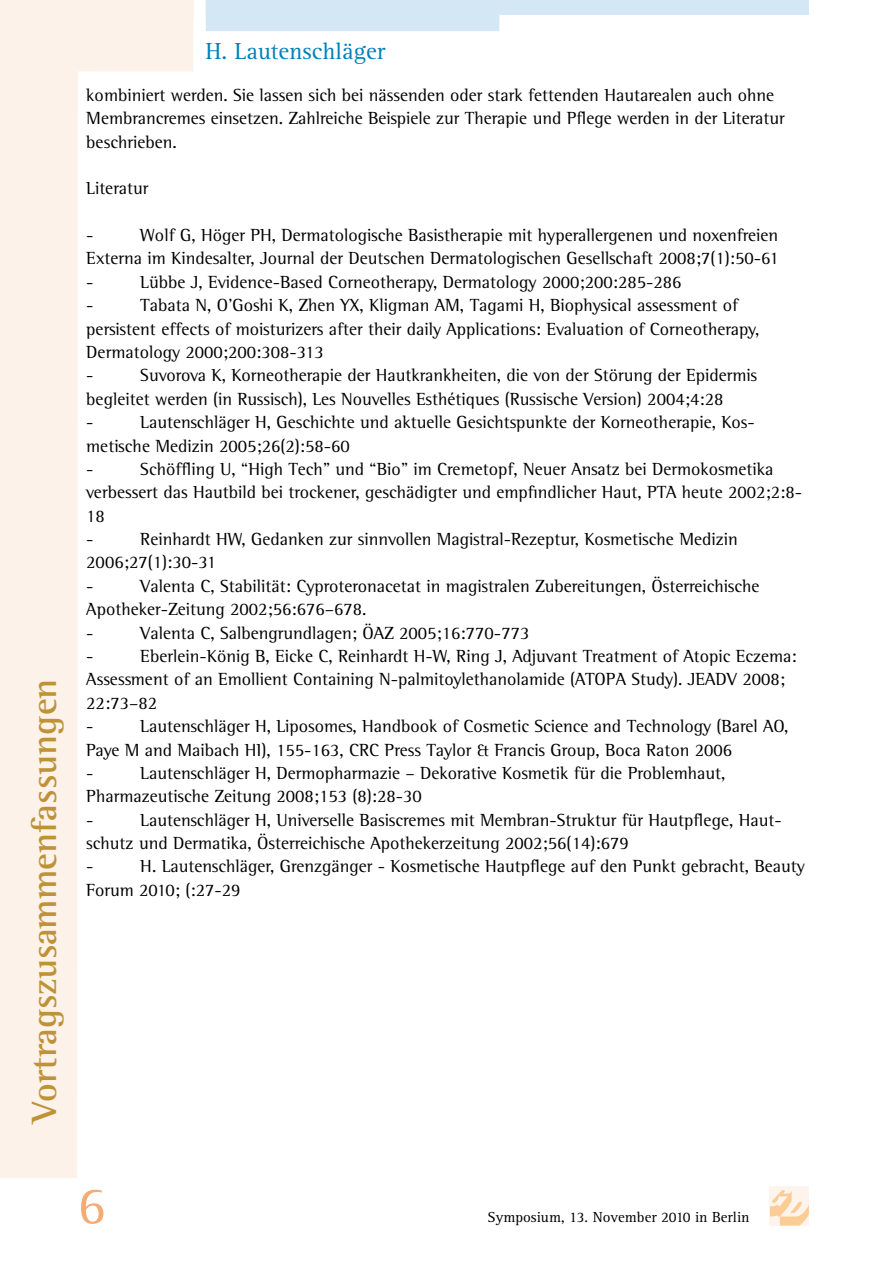
<style>
.page{position:relative;width:893px;height:1263px;background:#fff}
.page>*{position:absolute;margin:0;border:0;box-sizing:border-box;transform-origin:0 0}
.t1{font:54px "Agfa Rotis Serif";color:#f5ab75}
.t2{font:700 36px "Agfa Rotis Semi Serif";color:#be9237}
.t3{font:24px "Agfa Rotis Serif";color:#0081b8}
.t4{font:18px/23.4px "Agfa Rotis Semi Serif";color:#000}
.t5{font:15px "Agfa Rotis Serif";color:#000}
</style>
<div class="page">
<div style="left:770px;top:1186px;width:39px;height:39px;background:#fef4ec"></div>
<svg style="left:770px;top:1190px;width:39px;height:35px"></svg>
<svg style="left:0;top:0;width:194px;height:1178px"></svg>
<div style="left:0;top:0;width:193px;height:17px;background:#fcf2ea"></div>
<svg style="left:206px;top:0;width:603px;height:31px"></svg>
<h2 class="t2" style="left:23px;top:1123px;width:445px;rotate:-90deg">Vortragszusammenfassungen</h2>
<h3 class="t3" style="left:206px;top:37px;width:181px">H. Lautenschläger</h3>
<p class="t4" style="left:86px;top:83px;width:700px">kombiniert werden. Sie lassen sich bei nässenden oder stark fettenden Hautarealen auch ohne<br>Membrancremes einsetzen. Zahlreiche Beispiele zur Therapie und Pflege werden in der Literatur beschrieben.</p>
<p class="t4" style="left:86px;top:177px;width:64px">Literatur</p>
<p class="t4" style="left:86px;top:223px;width:694px;text-align:justify;text-indent:54px">Wolf G, Höger PH, Dermatologische Basistherapie mit hyperallergenen und noxenfreien Externa im Kindesalter, Journal der Deutschen Dermatologischen Gesellschaft 2008;7(1):50-61 -</p>
<p class="t4" style="left:86px;top:223px;width:9px">-</p>
<p class="t4" style="left:140px;top:270px;width:543px">Lübbe J, Evidence-Based Corneotherapy, Dermatology 2000;200:285-286</p>
<p class="t4" style="left:86px;top:293px;width:674px;text-indent:54px">Tabata N, O’Goshi K, Zhen YX, Kligman AM, Tagami H, Biophysical assessment of persistent effects of moisturizers after their daily Applications: Evaluation of Corneotherapy, Dermatology 2000;200:308-313<br>-</p>
<p class="t4" style="left:86px;top:293px;width:9px">-</p>
<p class="t4" style="left:86px;top:364px;width:672px;text-indent:54px">Suvorova K, Korneotherapie der Hautkrankheiten, die von der Störung der Epidermis begleitet werden (in Russisch), Les Nouvelles Esthétiques (Russische Version) 2004;4:28<br>-</p>
<p class="t4" style="left:86px;top:410px;width:670px;text-indent:54px">Lautenschläger H, Geschichte und aktuelle Gesichtspunkte der Korneotherapie, Kos&shy;metische Medizin 2005;26(2):58-60<br>-</p>
<p class="t4" style="left:86px;top:457px;width:717px;text-indent:54px">Schöffling U, “High Tech” und “Bio” im Cremetopf, Neuer Ansatz bei Dermokosmetika verbessert das Hautbild bei trockener, geschädigter und empfindlicher Haut, PTA heute 2002;2:8- 18<br>-</p>
<p class="t4" style="left:86px;top:527px;width:653px;text-indent:54px">Reinhardt HW, Gedanken zur sinnvollen Magistral-Rezeptur, Kosmetische Medizin<br>2006;27(1):30-31<br>-</p>
<p class="t4" style="left:86px;top:574px;width:675px;text-indent:54px">Valenta C, Stabilität: Cyproteronacetat in magistralen Zubereitungen, Österreichische<br>Apotheker-Zeitung 2002;56:676–678.<br>-</p>
<p class="t4" style="left:140px;top:621px;width:390px">Valenta C, Salbengrundlagen; ÖAZ 2005;16:770-773</p>
<p class="t4" style="left:86px;top:644px;width:712px;text-indent:54px">Eberlein-König B, Eicke C, Reinhardt H-W, Ring J, Adjuvant Treatment of Atopic Eczema:<br>Assessment of an Emollient Containing N-palmitoylethanolamide (ATOPA Study). JEADV 2008; 22:73–82<br>-</p>
<p class="t4" style="left:86px;top:644px;width:9px">-</p>
<p class="t4" style="left:86px;top:714px;width:704px;text-indent:54px">Lautenschläger H, Liposomes, Handbook of Cosmetic Science and Technology (Barel AO,<br>Paye M and Maibach HI), 155-163, CRC Press Taylor &amp; Francis Group, Boca Raton 2006<br>-</p>
<p class="t4" style="left:86px;top:761px;width:641px;text-indent:54px">Lautenschläger H, Dermopharmazie – Dekorative Kosmetik für die Problemhaut,<br>Pharmazeutische Zeitung 2008;153 (8):28-30<br>-</p>
<p class="t4" style="left:86px;top:808px;width:697px;text-indent:54px">Lautenschläger H, Universelle Basiscremes mit Membran-Struktur für Hautpflege, Haut&shy;schutz und Dermatika, Österreichische Apothekerzeitung 2002;56(14):679<br>-</p>
<p class="t4" style="left:86px;top:855px;width:720px;text-indent:54px">H. Lautenschläger, Grenzgänger - Kosmetische Hautpflege auf den Punkt gebracht, Beauty<br>Forum 2010; (:27-29</p>
<h1 class="t1" style="left:78px;top:1175px;width:30px">6</h1>
<p class="t5" style="left:488px;top:1208px;width:263px">Symposium, 13. November 2010 in Berlin</p>
</div>
